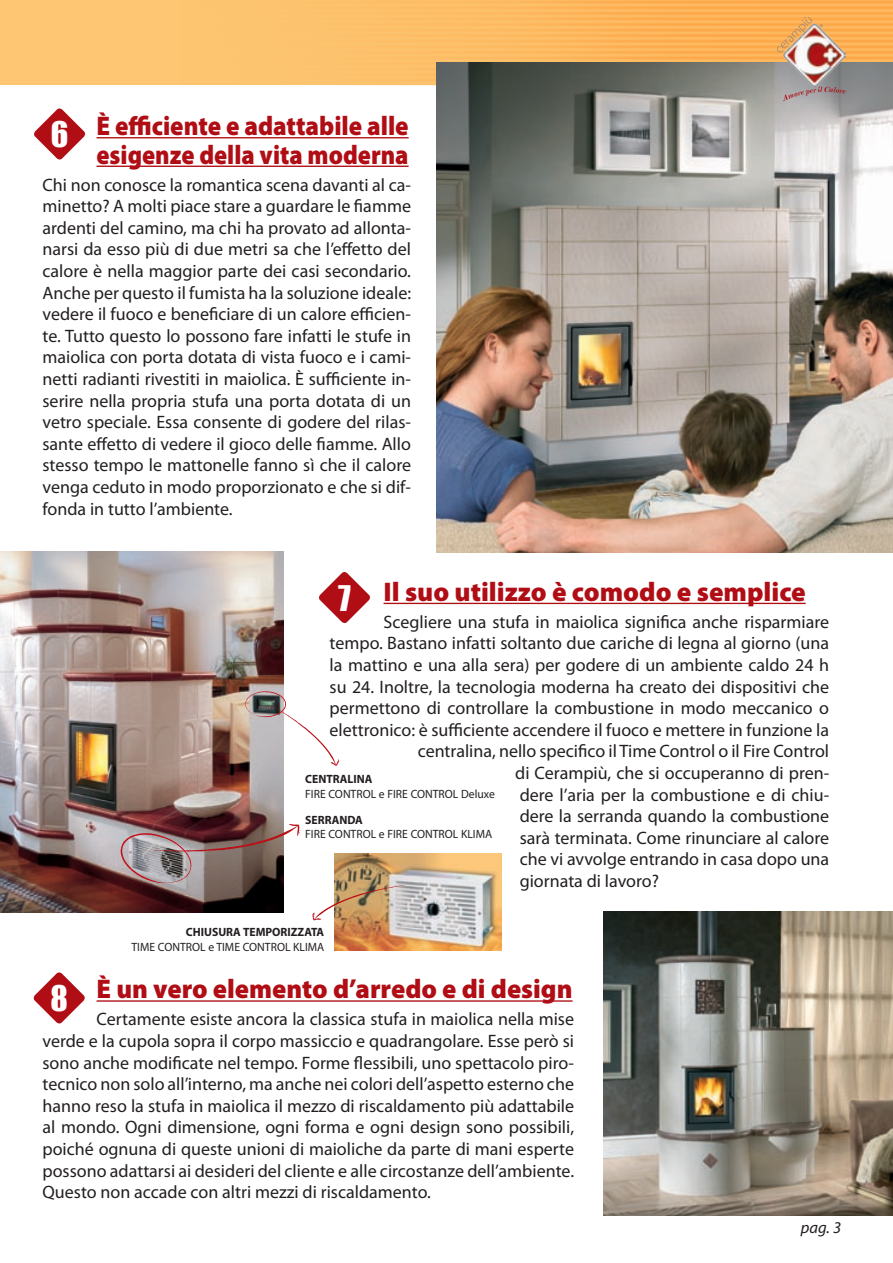
<style>
.page{position:relative;width:893px;height:1263px;background:#fff}
.page>*{position:absolute;margin:0;border:0;box-sizing:border-box;transform-origin:0 0}
.t1{font:32.4px "Impact";color:#fff}
.t2{font:900 27px "Myriad Pro";color:#b00d15}
.t3{font:900 27px/28.5px "Myriad Pro";color:#b00d15;scale:.92 1}
.t4{font:18px/21.6px "Myriad Pro";color:#231f20;text-align:justify}
.t5{font:italic 16.5px "Myriad Pro";color:#231f20}
.t6{font:12px "Myriad Pro";color:#231f20}
.t7{font:700 12px "Myriad Pro";color:#231f20}
</style>
<div class="page">
<svg style="left:0;top:0;width:893px;height:85px;background:#fdbd66"></svg>
<hr style="left:384px;top:603px;width:422px;height:1px;background:#b00d15">
<hr style="left:97px;top:137px;width:312px;height:1px;background:#b00d15">
<hr style="left:97px;top:166px;width:312px;height:1px;background:#b00d15">
<hr style="left:97px;top:1000px;width:476px;height:2px;background:#b00d15">
<img style="left:437px;top:62px;width:456px;height:491px">
<img style="left:0;top:551px;width:284px;height:361px">
<img style="left:113px;top:817px;width:188px;height:76px">
<svg style="left:245px;top:691px;width:95px;height:76px"></svg>
<img style="left:604px;top:911px;width:289px;height:304px">
<img style="left:783px;top:24px;width:62px;height:62px">
<svg style="left:783px;top:87px;width:63px;height:14px"></svg>
<svg style="left:777px;top:17px;width:36px;height:36px"></svg>
<svg style="left:319px;top:572px;width:51px;height:51px"></svg>
<svg style="left:33px;top:972px;width:52px;height:52px"></svg>
<svg style="left:34px;top:108px;width:52px;height:52px"></svg>
<img style="left:335px;top:853px;width:166px;height:97px">
<img style="left:312px;top:871px;width:93px;height:57px">
<h2 class="t3" style="left:97px;top:111px;width:341px">È efficiente e adattabile alle esigenze della vita moderna</h2>
<p class="t4" style="left:43px;top:173px;width:370px">Chi non conosce la romantica scena davanti al ca&shy;minetto? A molti piace stare a guardare le fiamme ardenti del camino, ma chi ha provato ad allonta&shy;narsi da esso più di due metri sa che l’effetto del calore è nella maggior parte dei casi secondario.<br>Anche per questo il fumista ha la soluzione ideale: vedere il fuoco e beneficiare di un calore efficien&shy;te. Tutto questo lo possono fare infatti le stufe in maiolica con porta dotata di vista fuoco e i cami&shy;netti radianti rivestiti in maiolica. È sufficiente in&shy;serire nella propria stufa una porta dotata di un vetro speciale. Essa consente di godere del rilas&shy;sante effetto di vedere il gioco delle fiamme. Allo stesso tempo le mattonelle fanno sì che il calore venga ceduto in modo proporzionato e che si dif&shy;fonda in tutto l’ambiente.</p>
<h1 class="t1" style="left:51px;top:114px;width:19px">6</h1>
<h2 class="t2" style="left:384px;top:574px;width:424px">Il suo utilizzo è comodo e semplice</h2>
<p class="t4" style="left:384px;top:611px;width:447px">Scegliere una stufa in maiolica significa anche risparmiare</p>
<p class="t4" style="left:330px;top:632px;width:501px">tempo. Bastano infatti soltanto due cariche di legna al giorno (una</p>
<p class="t4" style="left:330px;top:654px;width:501px">la mattino e una alla sera) per godere di un ambiente caldo 24 h</p>
<p class="t4" style="left:330px;top:675px;width:501px">su 24. Inoltre, la tecnologia moderna ha creato dei dispositivi che</p>
<p class="t4" style="left:330px;top:697px;width:501px">permettono di controllare la combustione in modo meccanico o</p>
<p class="t4" style="left:330px;top:719px;width:501px">elettronico: è sufficiente accendere il fuoco e mettere in funzione la</p>
<p class="t4" style="left:418px;top:740px;width:413px">centralina, nello specifico il Time Control o il Fire Control</p>
<p class="t4" style="left:515px;top:762px;width:315px">di Cerampiù, che si occuperanno di pren-</p>
<p class="t4" style="left:520px;top:783px;width:311px">dere l’aria per la combustione e di chiu-</p>
<p class="t4" style="left:520px;top:805px;width:311px">dere la serranda quando la combustione</p>
<p class="t4" style="left:520px;top:827px;width:311px">sarà terminata. Come rinunciare al calore</p>
<p class="t4" style="left:520px;top:848px;width:311px">che vi avvolge entrando in casa dopo una</p>
<p class="t4" style="left:520px;top:870px;width:141px">giornata di lavoro?</p>
<h1 class="t1" style="left:338px;top:578px;width:14px">7</h1>
<p class="t7" style="left:305px;top:771px;width:69px">CENTRALINA</p>
<p class="t6" style="left:305px;top:786px;width:191px">FIRE CONTROL e FIRE CONTROL Deluxe</p>
<p class="t7" style="left:305px;top:812px;width:59px">SERRANDA</p>
<p class="t6" style="left:305px;top:826px;width:188px">FIRE CONTROL e FIRE CONTROL KLIMA</p>
<p class="t7" style="left:186px;top:924px;width:140px">CHIUSURA TEMPORIZZATA</p>
<p class="t6" style="left:131px;top:939px;width:194px">TIME CONTROL e TIME CONTROL KLIMA</p>
<h2 class="t2" style="left:97px;top:971px;width:478px">È un vero elemento d’arredo e di design</h2>
<p class="t4" style="left:43px;top:1008px;width:533px;text-indent:54px">Certamente esiste ancora la classica stufa in maiolica nella mise verde e la cupola sopra il corpo massiccio e quadrangolare. Esse però si sono anche modificate nel tempo. Forme flessibili, uno spettacolo piro&shy;tecnico non solo all’interno, ma anche nei colori dell’aspetto esterno che hanno reso la stufa in maiolica il mezzo di riscaldamento più adattabile al mondo. Ogni dimensione, ogni forma e ogni design sono possibili, poiché ognuna di queste unioni di maioliche da parte di mani esperte possono adattarsi ai desideri del cliente e alle circostanze dell’ambiente.<br>Questo non accade con altri mezzi di riscaldamento.</p>
<h1 class="t1" style="left:51px;top:978px;width:19px">8</h1>
<p class="t5" style="left:801px;top:1217px;width:42px">pag. 3</p>
</div>
